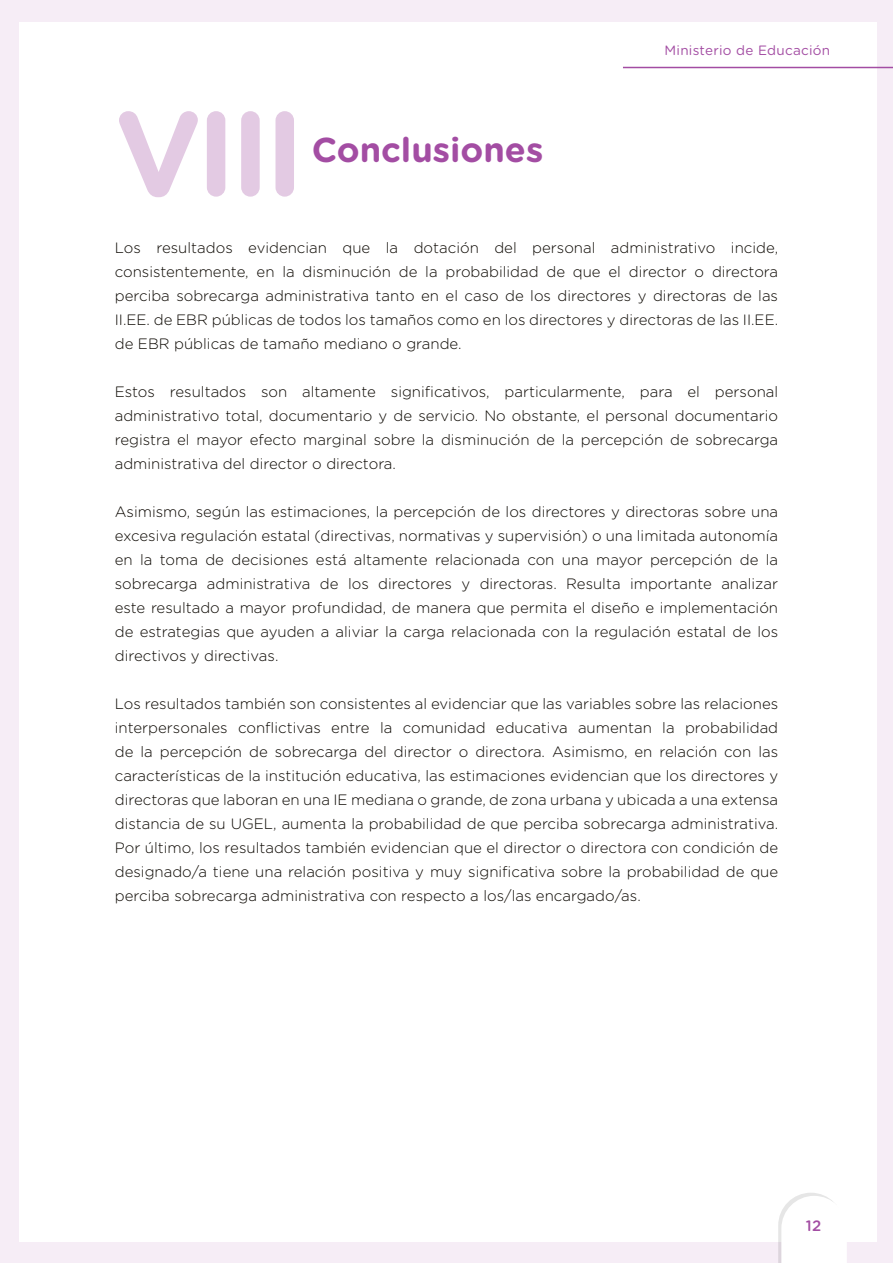
<style>
.page{position:relative;width:893px;height:1263px;background:#f6edf6}
.page>*{position:absolute;margin:0;border:0;box-sizing:border-box;transform-origin:0 0}
.t1{font:700 120px "Gotham Rounded";color:#e3cae3}
.t2{font:700 34.5px "Gotham Rounded";color:#a34da3}
.t3{font:300 15px/24px "Gotham Rounded";color:#0b0700;text-align:justify}
.t4{font:500 15px "Gotham Rounded";color:#a34da3}
.t5{font:13.5px "Gotham Rounded";letter-spacing:.02em;color:#a34da3}
</style>
<div class="page">
<div style="left:19px;top:23px;width:857px;height:1219px;background:#fff"></div>
<hr style="left:623px;top:67px;width:270px;height:1px;background:#a34da3">
<svg style="left:778px;top:1193px;width:69px;height:70px"></svg>
<h1 class="t1" style="left:115px;top:65px;width:192px">VIII</h1>
<h2 class="t2" style="left:312px;top:124px;width:233px">Conclusiones</h2>
<p class="t5" style="left:664px;top:41px;width:167px">Ministerio de Educación</p>
<p class="t3" style="left:115px;top:235px;width:665px">Los resultados evidencian que la dotación del personal administrativo incide, consistentemente, en la disminución de la probabilidad de que el director o directora perciba sobrecarga administrativa tanto en el caso de los directores y directoras de las II.EE. de EBR públicas de todos los tamaños como en los directores y directoras de las II.EE. de EBR públicas de tamaño mediano o grande.</p>
<p class="t3" style="left:115px;top:379px;width:665px">Estos resultados son altamente significativos, particularmente, para el personal administrativo total, documentario y de servicio. No obstante, el personal documentario registra el mayor efecto marginal sobre la disminución de la percepción de sobrecarga administrativa del director o directora.</p>
<p class="t3" style="left:115px;top:499px;width:665px">Asimismo, según las estimaciones, la percepción de los directores y directoras sobre una excesiva regulación estatal (directivas, normativas y supervisión) o una limitada autonomía en la toma de decisiones está altamente relacionada con una mayor percepción de la sobrecarga administrativa de los directores y directoras. Resulta importante analizar este resultado a mayor profundidad, de manera que permita el diseño e implementación de estrategias que ayuden a aliviar la carga relacionada con la regulación estatal de los directivos y directivas.</p>
<p class="t3" style="left:115px;top:691px;width:665px">Los resultados también son consistentes al evidenciar que las variables sobre las relaciones interpersonales conflictivas entre la comunidad educativa aumentan la probabilidad de la percepción de sobrecarga del director o directora. Asimismo, en relación con las características de la institución educativa, las estimaciones evidencian que los directores y directoras que laboran en una IE mediana o grande, de zona urbana y ubicada a una extensa distancia de su UGEL, aumenta la probabilidad de que perciba sobrecarga administrativa.<br>Por último, los resultados también evidencian que el director o directora con condición de designado/a tiene una relación positiva y muy significativa sobre la probabilidad de que perciba sobrecarga administrativa con respecto a los/las encargado/as.</p>
<p class="t4" style="left:791px;top:1212px;width:39px">- 12 -</p>
<p class="t4" style="left:806px;top:1215px;width:17px">12</p>
</div>
